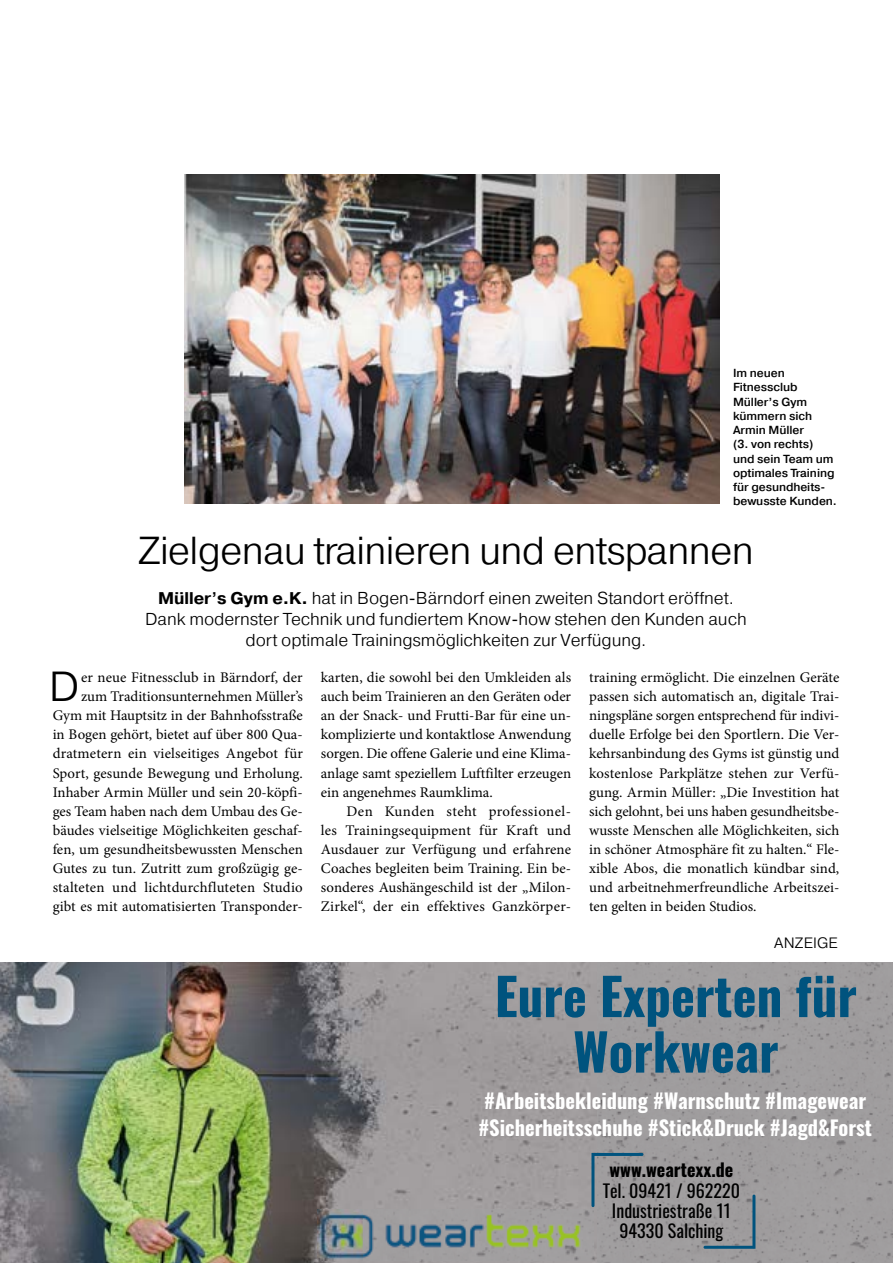
<style>
.page{position:relative;width:893px;height:1263px;background:#fff}
.page>*{position:absolute;margin:0;border:0;box-sizing:border-box;transform-origin:0 0}
.t1{font:700 51px/55.5px "Oswald";color:#00537e;text-align:center}
.t2{font:300 42px "Pragmatica";color:#000}
.t3{font:300 39px "Pragmatica";letter-spacing:-.02em;color:#000}
.t4{font:700 20.4px/27px "Oswald";color:#fff}
.t5{font:18px/20.1px "Oswald";color:#000;text-align:center}
.t6{font:700 18px "Oswald";color:#000}
.t7{font:300 17.25px/21px "Pragmatica";letter-spacing:-.005em;color:#000;text-align:center}
.t8{font:300 15px "Pragmatica";letter-spacing:.01em;color:#000}
.t9{font:14.7px/19px "Minion Pro";color:#000;text-align:justify}
.t10{font:500 11.7px/14.2px "Pragmatica";letter-spacing:-.005em;color:#000}
.s1{font-weight:700;font-size:16.95px}
.s2{font-weight:500;font-size:16.95px}
</style>
<div class="page">
<img style="left:185px;top:175px;width:535px;height:329px">
<img style="left:0;top:962px;width:893px;height:301px">
<svg style="left:703px;top:1194px;width:52px;height:55px;background:#8d9398"></svg>
<svg style="left:591px;top:1153px;width:52px;height:54px;background:#8b9298"></svg>
<img style="left:317px;top:1210px;width:277px;height:50px">
<p class="t10" style="left:733px;top:366px;width:105px">Im neuen<br>Fitnessclub<br>Müller’s Gym kümmern sich<br>Armin Müller<br>(3. von rechts) und sein Team um optimales Training für gesundheits&shy;bewusste Kunden.</p>
<h3 class="t3" style="left:138px;top:526px;width:617px">Zielgenau trainieren und entspannen</h3>
<p class="t7" style="left:145px;top:587px;width:603px"><span class="s1">Müller</span><span class="s2">’</span><span class="s1">s Gym e.K.</span> hat in Bogen-Bärndorf einen zweiten Standort eröffnet.<br>Dank modernster Technik und fundiertem Know-how stehen den Kunden auch dort optimale Trainingsmöglichkeiten zur Verfügung.</p>
<p class="t9" style="left:53px;top:668px;width:252px;text-align:right">er neue Fitnessclub in Bärndorf, der zum Traditionsunternehmen Müller’s Gym mit Hauptsitz in der Bahnhofsstraße in Bogen gehört, bietet auf über 800 Qua&shy;dratmetern ein vielseitiges Angebot für Sport, gesunde Bewegung und Erholung.<br>Inhaber Armin Müller und sein 20-köpfi&shy;ges Team haben nach dem Umbau des Ge&shy;bäudes vielseitige Möglichkeiten geschaf&shy;fen, um gesundheitsbewussten Menschen Gutes zu tun. Zutritt zum großzügig ge&shy;stalteten und lichtdurchfluteten Studio gibt es mit automatisierten Transponder-</p>
<p class="t9" style="left:321px;top:668px;width:252px">karten, die sowohl bei den Umkleiden als auch beim Trainieren an den Geräten oder an der Snack- und Frutti-Bar für eine un&shy;komplizierte und kontaktlose Anwendung sorgen. Die offene Galerie und eine Klima&shy;anlage samt speziellem Luftfilter erzeugen ein angenehmes Raumklima.</p>
<h2 class="t2" style="left:49px;top:660px;width:32px">D</h2>
<p class="t9" style="left:321px;top:801px;width:252px;text-indent:26px">Den Kunden steht professionel&shy;les Trainingsequipment für Kraft und Ausdauer zur Verfügung und erfahrene Coaches begleiten beim Training. Ein be&shy;sonderes Aushängeschild ist der „Milon-Zirkel“, der ein effektives Ganzkörper-</p>
<p class="t9" style="left:589px;top:668px;width:252px">training ermöglicht. Die einzelnen Geräte passen sich automatisch an, digitale Trai&shy;ningspläne sorgen entsprechend für indivi&shy;duelle Erfolge bei den Sportlern. Die Ver&shy;kehrsanbindung des Gyms ist günstig und kostenlose Parkplätze stehen zur Verfü&shy;gung. Armin Müller: „Die Investition hat sich gelohnt, bei uns haben gesundheitsbe&shy;wusste Menschen alle Möglichkeiten, sich in schöner Atmosphäre fit zu halten.“ Fle&shy;xible Abos, die monatlich kündbar sind, und arbeitnehmerfreundliche Arbeitszei&shy;ten gelten in beiden Studios.</p>
<p class="t8" style="left:774px;top:933px;width:65px">ANZEIGE</p>
<h1 class="t1" style="left:495px;top:972px;width:364px">Eure Experten für<br>Workwear</h1>
<h3 class="t4" style="left:478px;top:1089px;width:395px">#Arbeitsbekleidung #Warnschutz #Imagewear #Sicherheitsschuhe #Stick&amp;Druck #Jagd&amp;Forst</h3>
<p class="t6" style="left:609px;top:1161px;width:125px">www.weartexx.de</p>
<p class="t5" style="left:603px;top:1178px;width:139px">Tel. 09421 / 962220<br>Industriestraße 11<br>94330 Salching</p>
</div>
